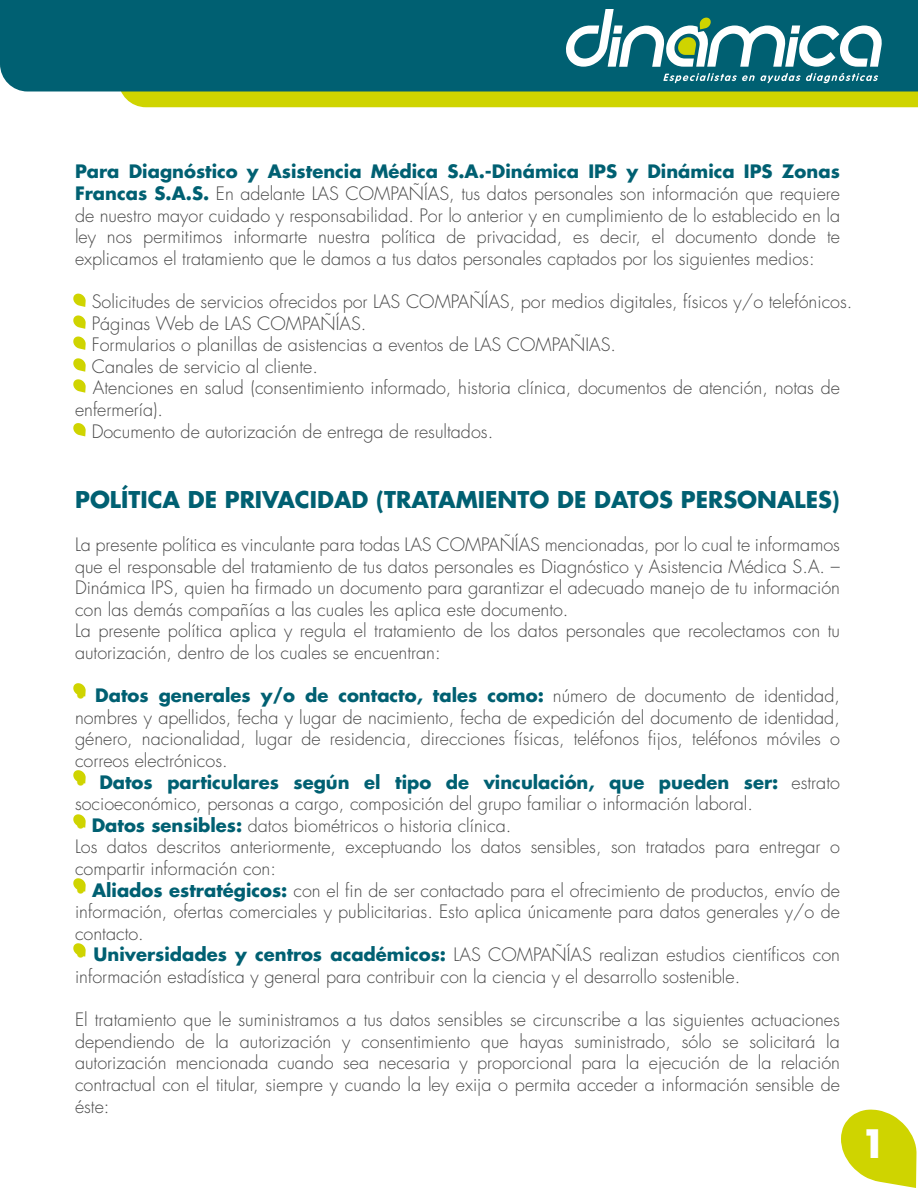
<style>
.page{position:relative;width:918px;height:1188px;background:#fff}
.page>*{position:absolute;margin:0;border:0;box-sizing:border-box;transform-origin:0 0}
.t1{font:700 38.1px "Futura Std";color:#fff}
.t2{font:700 22.5px "Futura Std";color:#006072}
.t3{font:300 18px/21.6px "Futura Std";color:#474747}
.s1{font-weight:700;color:#006072}
.s2{color:#006072}
.s3{color:#cfd400}
</style>
<div class="page">
<div style="left:121px;top:92px;width:797px;height:15px;background:#cfd400"></div>
<div style="left:0;top:0;width:918px;height:92px;background:#006072"></div>
<svg style="left:663px;top:73px;width:215px;height:10px"></svg>
<svg style="left:566px;top:9px;width:316px;height:58px"></svg>
<svg style="left:73px;top:294px;width:13px;height:13px"></svg>
<svg style="left:73px;top:315px;width:13px;height:14px"></svg>
<svg style="left:73px;top:337px;width:13px;height:13px"></svg>
<svg style="left:73px;top:358px;width:13px;height:14px"></svg>
<svg style="left:73px;top:379px;width:13px;height:14px"></svg>
<svg style="left:73px;top:683px;width:13px;height:14px"></svg>
<svg style="left:73px;top:814px;width:13px;height:14px"></svg>
<svg style="left:73px;top:878px;width:13px;height:14px"></svg>
<svg style="left:73px;top:943px;width:13px;height:14px"></svg>
<svg style="left:73px;top:770px;width:13px;height:14px"></svg>
<svg style="left:73px;top:423px;width:13px;height:13px"></svg>
<svg style="left:841px;top:1110px;width:76px;height:78px"></svg>
<p class="t3" style="left:75px;top:162px;width:767px;text-align:justify"><span class="s1">Para Diagnóstico y Asistencia Médica S.A.-Dinámica IPS y Dinámica IPS Zonas Francas S.A.S.</span> En adelante LAS COMPAÑÍAS, tus datos personales son información que requiere de nuestro mayor cuidado y responsabilidad. Por lo anterior y en cumplimiento de lo establecido en la ley nos permitimos informarte nuestra política de privacidad, es decir, el documento donde te explicamos el tratamiento que le damos a tus datos personales captados por los siguientes medios:</p>
<p class="t3" style="left:75px;top:291px;width:779px"><span class="s2">•</span> Solicitudes de servicios ofrecidos por LAS COMPAÑÍAS, por medios digitales, físicos y/o telefónicos.</p>
<p class="t3" style="left:75px;top:313px;width:293px"><span class="s2">•</span> Páginas Web de LAS COMPAÑÍAS.</p>
<p class="t3" style="left:75px;top:334px;width:543px"><span class="s2">•</span> Formularios o planillas de asistencias a eventos de LAS COMPAÑIAS.</p>
<p class="t3" style="left:75px;top:356px;width:244px"><span class="s2">•</span> Canales de servicio al cliente.</p>
<p class="t3" style="left:75px;top:378px;width:766px"><span class="s2">•</span> Atenciones en salud (consentimiento informado, historia clínica, documentos de atención, notas de enfermería).</p>
<p class="t3" style="left:75px;top:421px;width:420px"><span class="s2">•</span> Documento de autorización de entrega de resultados.</p>
<p class="t2" style="left:75px;top:484px;width:766px">POLÍTICA DE PRIVACIDAD (TRATAMIENTO DE DATOS PERSONALES)</p>
<p class="t3" style="left:75px;top:534px;width:767px">La presente política es vinculante para todas LAS COMPAÑÍAS mencionadas, por lo cual te informamos que el responsable del tratamiento de tus datos personales es Diagnóstico y Asistencia Médica S.A. – Dinámica IPS, quien ha firmado un documento para garantizar el adecuado manejo de tu información con las demás compañías a las cuales les aplica este documento.<br>La presente política aplica y regula el tratamiento de los datos personales que recolectamos con tu autorización, dentro de los cuales se encuentran:</p>
<p class="t3" style="left:75px;top:685px;width:767px;text-align:justify"><span class="s3">•</span> <span class="s1">Datos generales y/o de contacto, tales como:</span> número de documento de identidad, nombres y apellidos, fecha y lugar de nacimiento, fecha de expedición del documento de identidad, género, nacionalidad, lugar de residencia, direcciones físicas, teléfonos fijos, teléfonos móviles o correos electrónicos.</p>
<p class="t3" style="left:75px;top:772px;width:766px"><span class="s3">•</span> <span class="s1">Datos particulares según el tipo de vinculación, que pueden ser:</span> estrato socioeconómico, personas a cargo, composición del grupo familiar o información laboral.</p>
<p class="t3" style="left:75px;top:815px;width:766px"><span class="s3">•</span> <span class="s1">Datos sensibles:</span> datos biométricos o historia clínica.<br>Los datos descritos anteriormente, exceptuando los datos sensibles, son tratados para entregar o compartir información con:</p>
<p class="t3" style="left:75px;top:880px;width:766px;text-align:justify"><span class="s3">•</span> <span class="s1">Aliados estratégicos:</span> con el fin de ser contactado para el ofrecimiento de productos, envío de información, ofertas comerciales y publicitarias. Esto aplica únicamente para datos generales y/o de contacto.</p>
<p class="t3" style="left:75px;top:945px;width:767px"><span class="s3">•</span> <span class="s1">Universidades y centros académicos:</span> LAS COMPAÑÍAS realizan estudios científicos con información estadística y general para contribuir con la ciencia y el desarrollo sostenible.</p>
<p class="t3" style="left:75px;top:1009px;width:767px;text-align:justify">El tratamiento que le suministramos a tus datos sensibles se circunscribe a las siguientes actuaciones dependiendo de la autorización y consentimiento que hayas suministrado, sólo se solicitará la autorización mencionada cuando sea necesaria y proporcional para la ejecución de la relación contractual con el titular, siempre y cuando la ley exija o permita acceder a información sensible de éste:</p>
<h1 class="t1" style="left:861px;top:1119px;width:28px">1</h1>
</div>
